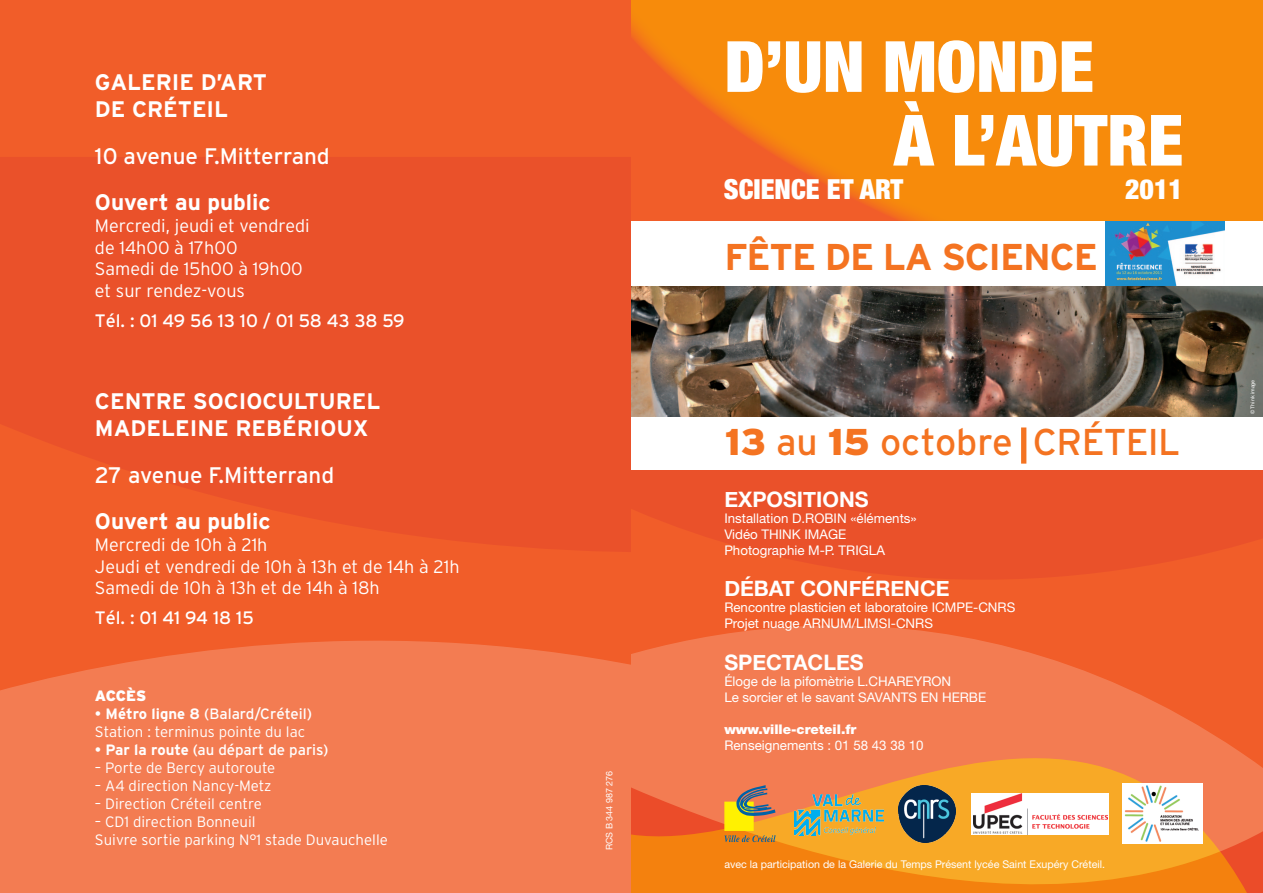
<style>
.page{position:relative;width:1263px;height:893px;background:#f15d29}
.page>*{position:absolute;margin:0;border:0;box-sizing:border-box;transform-origin:0 0}
.t1{font:900 condensed 70.8px "Helvetica Neue";color:#fff}
.t2{font:37.2px "Interstate";letter-spacing:-.02em;color:#f47321}
.t3{font:700 37.2px "Interstate";letter-spacing:-.03em;color:#f47321}
.t4{font:900 condensed 27.75px "Helvetica Neue";color:#fff}
.t5{font:700 22.5px/27px "Interstate";color:#fff}
.t6{font:22.5px "Interstate";color:#fff}
.t7{font:700 21.3px "Helvetica Neue";color:#fff}
.t8{font:300 18px/21.6px "Interstate";color:#fff}
.t9{font:18px "Interstate";color:#fff}
.t10{font:300 15px/18px "Interstate";color:#fff}
.t11{font:15px "Interstate";color:#fff}
.t12{font:900 15px "Interstate";letter-spacing:-.01em;color:#fff}
.t13{font:13.35px/16px "Helvetica Neue";color:#fff}
.t14{font:900 13.35px "Helvetica Neue";color:#fff}
.t15{font:10.65px "Helvetica Neue";color:#fff}
.t16{font:9px "Helvetica Neue";color:#fff}
.t17{font:5.4px "Helvetica Neue";color:#fff}
.s1{font-weight:400}
.s2{font-weight:700}
.s3{font-weight:900}
</style>
<div class="page">
<svg style="left:0;top:309px;width:631px;height:243px;fill:#ea512a"></svg>
<div style="left:0;top:641px;width:631px;height:211px;background:#f37c52"></div>
<div style="left:0;top:852px;width:631px;height:41px;background:#f37c52"></div>
<div style="left:0;top:157px;width:631px;height:152px;background:#ea512a"></div>
<svg style="left:631px;top:470px;width:632px;height:109px;fill:#ea512a"></svg>
<svg style="left:631px;top:625px;width:582px;height:110px;fill:#f37c52"></svg>
<div style="left:631px;top:735px;width:618px;height:23px;background:#f37c52"></div>
<svg style="left:631px;top:758px;width:632px;height:135px;background:#f48a2d"></svg>
<svg style="left:631px;top:0;width:632px;height:221px;fill:#f78b0b"></svg>
<div style="left:631px;top:221px;width:632px;height:249px;background:#fff"></div>
<img style="left:794px;top:794px;width:89px;height:42px">
<img style="left:898px;top:785px;width:57px;height:57px">
<svg style="left:971px;top:793px;width:138px;height:41px"></svg>
<img style="left:974px;top:793px;width:133px;height:41px">
<svg style="left:724px;top:835px;width:52px;height:7px"></svg>
<div style="left:724px;top:802px;width:30px;height:29px;background:#fff101;border:1px solid #fff101"></div>
<svg style="left:736px;top:785px;width:39px;height:31px"></svg>
<img style="left:1122px;top:784px;width:81px;height:59px">
<img style="left:1105px;top:221px;width:120px;height:66px">
<img style="left:631px;top:287px;width:632px;height:130px">
<div style="left:1021px;top:427px;width:5px;height:37px;background:#f47321"></div>
<h3 class="t5" style="left:95px;top:69px;width:173px">GALERIE D’ART<br>DE CRÉTEIL</h3>
<h3 class="t6" style="left:95px;top:143px;width:236px">10 avenue F.Mitterrand</h3>
<h3 class="t5" style="left:95px;top:189px;width:177px">OUVERT AU PUBLIC</h3>
<h3 class="t8" style="left:95px;top:215px;width:216px">Mercredi, jeudi et vendredi de 14h00 à 17h00<br>Samedi de 15h00 à 19h00 et sur rendez-vous</h3>
<h3 class="t9" style="left:95px;top:310px;width:311px">Tél. : 01 49 56 13 10 / 01 58 43 38 59</h3>
<h3 class="t5" style="left:95px;top:388px;width:287px">CENTRE SOCIOCULTUREL<br>MADELEINE REBÉRIOUX</h3>
<h3 class="t6" style="left:95px;top:462px;width:241px">27 avenue F.Mitterrand</h3>
<h3 class="t5" style="left:95px;top:508px;width:177px">OUVERT AU PUBLIC</h3>
<h3 class="t8" style="left:95px;top:534px;width:366px">Mercredi de 10h à 21h<br>Jeudi et vendredi de 10h à 13h et de 14h à 21h<br>Samedi de 10h à 13h et de 14h à 18h</h3>
<h3 class="t9" style="left:95px;top:608px;width:160px">Tél. : 01 41 94 18 15</h3>
<p class="t12" style="left:95px;top:687px;width:53px">ACCÈS</p>
<p class="t10" style="left:95px;top:705px;width:219px"><span class="s1">•</span> <span class="s2">MÉTRO LIGNE 8</span> <span class="s1">(Balard/Créteil)<br></span>Station : terminus pointe du lac</p>
<p class="t11" style="left:95px;top:741px;width:235px">• <span class="s2">PAR LA ROUTE</span> (au départ de paris)</p>
<p class="t10" style="left:95px;top:759px;width:182px">– Porte de Bercy autoroute</p>
<p class="t10" style="left:95px;top:777px;width:178px">– A4 direction Nancy-Metz</p>
<p class="t10" style="left:95px;top:795px;width:168px">– Direction Créteil centre</p>
<p class="t10" style="left:95px;top:813px;width:294px">– CD1 direction Bonneuil<br>Suivre sortie parking N°1 stade Duvauchelle</p>
<p class="t16" style="left:604px;top:850px;width:81px;rotate:-90deg">RCS B 344 987 276</p>
<h1 class="t1" style="left:724px;top:23px;width:371px">D’UN MONDE</h1>
<h1 class="t1" style="left:894px;top:97px;width:291px">À L’AUTRE</h1>
<h3 class="t4" style="left:724px;top:172px;width:181px">SCIENCE ET ART</h3>
<h3 class="t4" style="left:1125px;top:172px;width:59px">2011</h3>
<h2 class="t3" style="left:724px;top:236px;width:375px">FÊTE DE LA SCIENCE</h2>
<h2 class="t2" style="left:725px;top:421px;width:457px"><span class="s3">13</span> au <span class="s3">15</span> octobre CRÉTEIL</h2>
<h3 class="t7" style="left:724px;top:486px;width:146px">EXPOSITIONS</h3>
<p class="t13" style="left:724px;top:510px;width:194px">Installation D.Robi n «éléments»<br>Vidéo THINK IMAGE<br>Photographie M-P. TRIGLA</p>
<h3 class="t7" style="left:724px;top:576px;width:225px">DÉBAT CON FÉRENCE</h3>
<p class="t13" style="left:724px;top:599px;width:292px">Rencontre plasticien et laboratoire ICMPE-CNRS<br>Projet nuage ARNUM/LIMSI-CNRS</p>
<h3 class="t7" style="left:724px;top:649px;width:15px">SPE</h3>
<h3 class="t7" style="left:766px;top:649px;width:84px">CTACLES</h3>
<p class="t13" style="left:724px;top:673px;width:237px">Éloge de la pifomètrie L.CHAREYRON<br>Le sorcier et le savant Savants en Herbe</p>
<p class="t14" style="left:724px;top:721px;width:134px">www.ville-creteil.fr</p>
<p class="t13" style="left:724px;top:737px;width:201px">Renseignements : 01 58 43 38 10</p>
<p class="t15" style="left:724px;top:858px;width:382px">avec la participation de la Galerie du Temps Présent lycée Saint Exupéry Créteil.</p>
<p class="t15" style="left:724px;top:862px;width:382px">avec la participation de la Galerie du Temps Présent lycée Saint Exupéry Créteil.</p>
<p class="t17" style="left:1249px;top:414px;width:36px;rotate:-90deg">© Think image</p>
</div>
